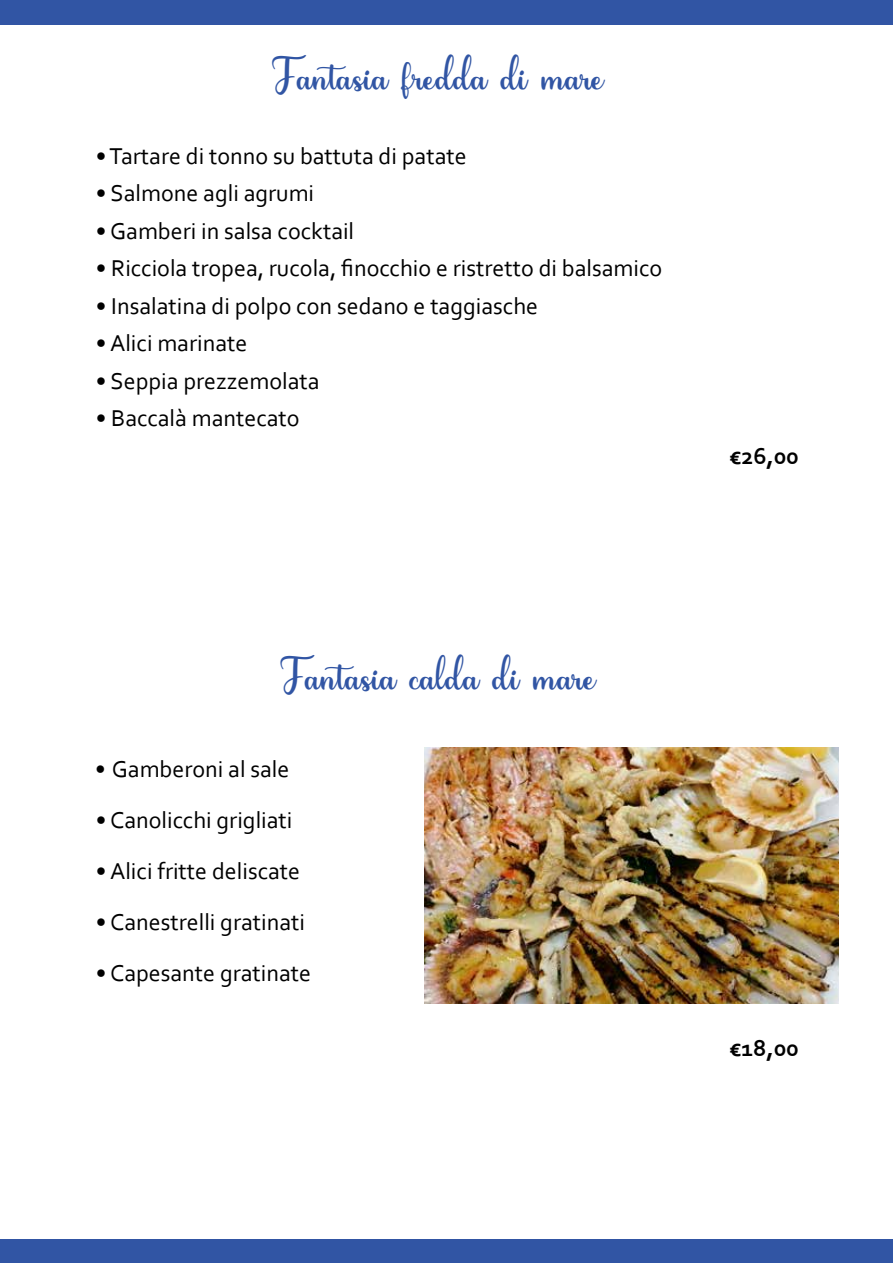
<style>
.page{position:relative;width:893px;height:1263px;background:#fff}
.page>*{position:absolute;margin:0;border:0;box-sizing:border-box;transform-origin:0 0}
.t1{font:43.5px "Hey Lover";color:#3155a4}
.t2{font:24px "Corbel";color:#000}
.t3{font:700 24px "Corbel";color:#000}
</style>
<div class="page">
<div style="left:0;top:0;width:893px;height:25px;background:#3155a4"></div>
<div style="left:0;top:1239px;width:893px;height:24px;background:#3155a4"></div>
<img style="left:424px;top:747px;width:415px;height:256px">
<h1 class="t1" style="left:272px;top:45px;width:333px">Fantasia fredda di mare</h1>
<p class="t2" style="left:96px;top:141px;width:372px">• Tartare di tonno su battuta di patate</p>
<p class="t2" style="left:96px;top:178px;width:220px">• Salmone agli agrumi</p>
<p class="t2" style="left:96px;top:216px;width:260px">• Gamberi in salsa cocktail</p>
<p class="t2" style="left:96px;top:253px;width:568px">• Ricciola tropea, rucola, finocchio e ristretto di balsamico</p>
<p class="t2" style="left:96px;top:291px;width:444px">• Insalatina di polpo con sedano e taggiasche</p>
<p class="t2" style="left:96px;top:328px;width:153px">• Alici marinate</p>
<p class="t2" style="left:96px;top:366px;width:225px">• Seppia prezzemolata</p>
<p class="t2" style="left:96px;top:403px;width:206px">• Baccalà mantecato</p>
<p class="t3" style="left:729px;top:441px;width:72px">€26,00</p>
<h1 class="t1" style="left:280px;top:645px;width:316px">Fantasia calda di mare</h1>
<p class="t2" style="left:95px;top:754px;width:196px">• Gamberoni al sale</p>
<p class="t2" style="left:96px;top:805px;width:198px">• Canolicchi grigliati</p>
<p class="t2" style="left:96px;top:856px;width:206px">• Alici fritte deliscate</p>
<p class="t2" style="left:96px;top:907px;width:211px">• Canestrelli gratinati</p>
<p class="t2" style="left:96px;top:958px;width:217px">• Capesante gratinate</p>
<p class="t3" style="left:729px;top:1033px;width:72px">€18,00</p>
</div>
